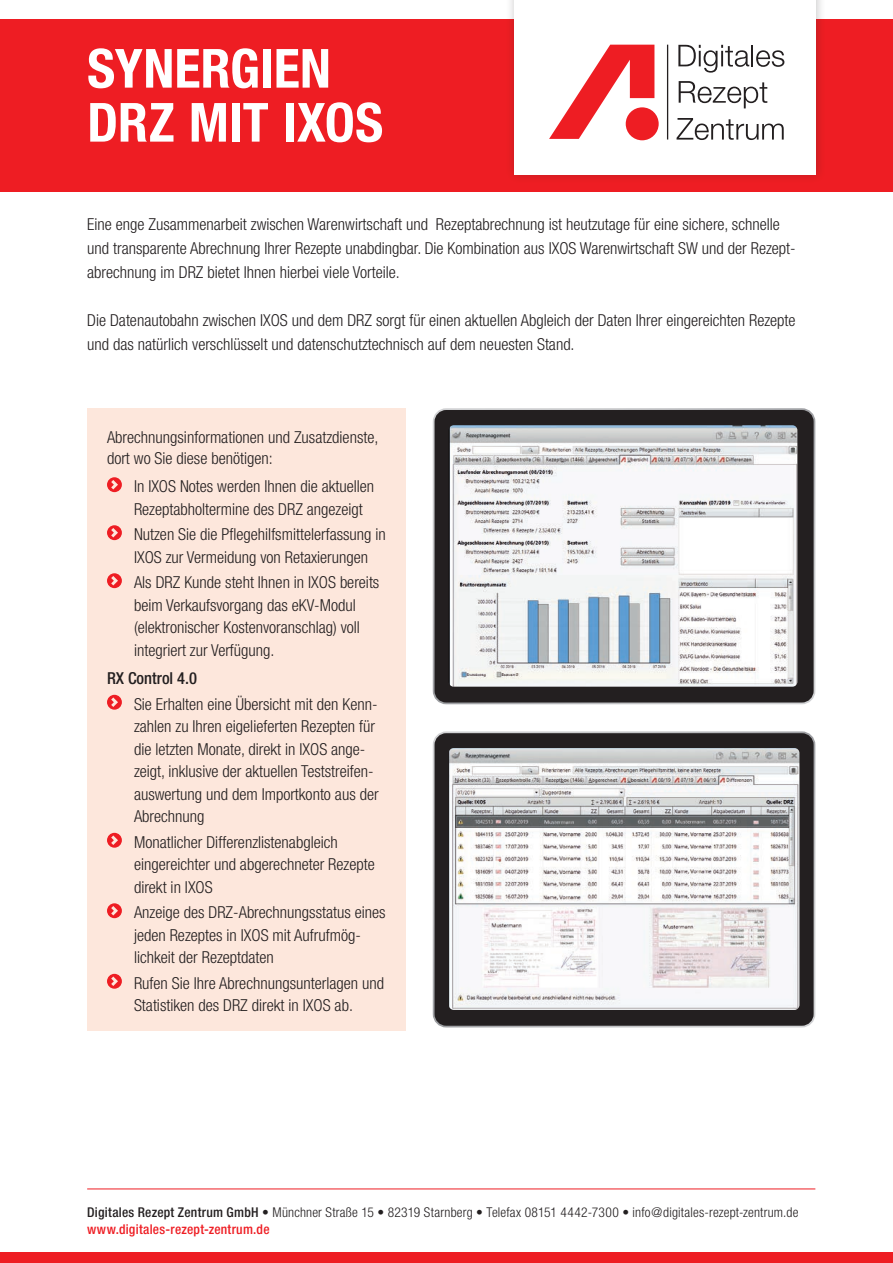
<style>
.page{position:relative;width:893px;height:1263px;background:#fff}
.page>*{position:absolute;margin:0;border:0;box-sizing:border-box;transform-origin:0 0}
.t1{font:700 condensed 54px "Helvetica Neue";color:#fff}
.t2{font:300 condensed 16.5px/24px "Helvetica Neue";color:#231f20}
.t3{font:500 condensed 16.5px "Helvetica Neue";color:#231f20}
.t4{font:300 condensed 13.5px "Helvetica Neue";letter-spacing:.015em;color:#231f20}
.t5{font:500 condensed 13.5px "Helvetica Neue";letter-spacing:.02em;color:#ee1d23}
.s1{font-weight:500}
</style>
<div class="page">
<div style="left:0;top:1252px;width:893px;height:11px;background:#ee1d23"></div>
<div style="left:0;top:19px;width:893px;height:172px;background:#ee1d23"></div>
<div style="left:434px;top:409px;width:380px;height:294px;background:#231f20;border-radius:13px"></div>
<div style="left:433px;top:408px;width:382px;height:296px;border:2px solid #fff;border-radius:13px"></div>
<img style="left:449px;top:425px;width:348px;height:262px">
<div style="left:434px;top:732px;width:380px;height:294px;background:#231f20;border-radius:13px"></div>
<div style="left:433px;top:731px;width:382px;height:296px;border:2px solid #fff;border-radius:13px"></div>
<img style="left:449px;top:748px;width:350px;height:262px">
<div style="left:87px;top:408px;width:319px;height:623px;background:#fde7dc"></div>
<svg style="left:107px;top:477px;width:15px;height:15px"></svg>
<svg style="left:107px;top:525px;width:15px;height:15px"></svg>
<svg style="left:107px;top:573px;width:15px;height:15px"></svg>
<svg style="left:107px;top:695px;width:15px;height:15px"></svg>
<svg style="left:107px;top:833px;width:15px;height:15px"></svg>
<svg style="left:107px;top:903px;width:15px;height:15px"></svg>
<svg style="left:107px;top:974px;width:15px;height:15px"></svg>
<div style="left:505px;top:0;width:321px;height:184px;background:#231f20;opacity:.25"></div>
<div style="left:514px;top:0;width:302px;height:174px;background:#fff"></div>
<hr style="left:667px;top:45px;width:1px;height:95px;background:#231f20">
<svg style="left:549px;top:45px;width:110px;height:95px"></svg>
<svg style="left:678px;top:45px;width:71px;height:28px"></svg>
<hr style="left:751px;top:45px;width:2px;height:21px;background:#231f20">
<svg style="left:756px;top:50px;width:28px;height:17px"></svg>
<svg style="left:677px;top:118px;width:107px;height:22px"></svg>
<svg style="left:679px;top:81px;width:88px;height:27px"></svg>
<hr style="left:87px;top:1188px;width:728px;height:1px;background:#ee1d23">
<p class="t1" style="left:87px;top:36px;width:245px">SYNERGIEN</p>
<p class="t1" style="left:87px;top:90px;width:298px">DRZ MIT IXOS</p>
<p class="t2" style="left:87px;top:212px;width:694px">Eine enge Zusammenarbeit zwischen Warenwirtschaft und Rezeptabrechnung ist heutzutage für eine sichere, schnelle</p>
<p class="t2" style="left:87px;top:236px;width:710px">und transparente Abrechnung Ihrer Rezepte unabdingbar. Die Kombination aus IXOS Warenwirtschaft SW und der Rezept-</p>
<p class="t2" style="left:87px;top:260px;width:314px">abrechnung im DRZ bietet Ihnen hierbei viele Vorteile.</p>
<p class="t2" style="left:87px;top:308px;width:710px">Die Datenautobahn zwischen IXOS und dem DRZ sorgt für einen aktuellen Abgleich der Daten Ihrer eingereichten Rezepte und das natürlich verschlüsselt und datenschutztechnisch auf dem neuesten Stand.</p>
<p class="t2" style="left:107px;top:426px;width:273px;line-height:21px">Abrechnungsinformationen und Zusatzdienste, dort wo Sie diese benötigen:</p>
<p class="t2" style="left:134px;top:474px;width:242px">In IXOS Notes werden Ihnen die aktuellen</p>
<p class="t2" style="left:134px;top:497px;width:230px">Rezeptabholtermine des DRZ angezeigt</p>
<p class="t2" style="left:134px;top:522px;width:253px">Nutzen Sie die Pflegehilfsmittelerfassung in</p>
<p class="t2" style="left:134px;top:545px;width:236px">IXOS zur Vermeidung von Retaxierungen</p>
<p class="t2" style="left:134px;top:570px;width:247px">Als DRZ Kunde steht Ihnen in IXOS bereits</p>
<p class="t2" style="left:134px;top:593px;width:223px">beim Verkaufsvorgang das eKV-Modul</p>
<p class="t2" style="left:134px;top:615px;width:227px">(elektronischer Kostenvoranschlag) voll</p>
<p class="t2" style="left:134px;top:638px;width:142px">integriert zur Verfügung.</p>
<p class="t3" style="left:107px;top:668px;width:92px">RX Control 4.0</p>
<p class="t2" style="left:134px;top:692px;width:245px">Sie Erhalten eine Übersicht mit den Kenn-</p>
<p class="t2" style="left:134px;top:714px;width:242px">zahlen zu Ihren eigelieferten Rezepten für</p>
<p class="t2" style="left:134px;top:737px;width:233px">die letzten Monate, direkt in IXOS ange-</p>
<p class="t2" style="left:134px;top:759px;width:241px">zeigt, inklusive der aktuellen Teststreifen-</p>
<p class="t2" style="left:134px;top:782px;width:246px">auswertung und dem Importkonto aus der</p>
<p class="t2" style="left:134px;top:804px;width:72px">Abrechnung</p>
<p class="t2" style="left:134px;top:830px;width:205px">Monatlicher Differenzlistenabgleich</p>
<p class="t2" style="left:134px;top:852px;width:242px">eingereichter und abgerechneter Rezepte</p>
<p class="t2" style="left:134px;top:875px;width:80px">direkt in IXOS</p>
<p class="t2" style="left:134px;top:900px;width:253px">Anzeige des DRZ-Abrechnungsstatus eines</p>
<p class="t2" style="left:134px;top:923px;width:228px">jeden Rezeptes in IXOS mit Aufrufmög-</p>
<p class="t2" style="left:134px;top:945px;width:141px">lichkeit der Rezeptdaten</p>
<p class="t2" style="left:134px;top:971px;width:252px">Rufen Sie Ihre Abrechnungsunterlagen und</p>
<p class="t2" style="left:134px;top:993px;width:220px">Statistiken des DRZ direkt in IXOS ab.</p>
<p class="t4" style="left:87px;top:1205px;width:713px"><span class="s1">Digitales Rezept Zentrum GmbH •</span> Münchner Straße 15 • 82319 Starnberg • Telefax 08151 4442-7300 • info@digitales-rezept-zentrum.de</p>
<p class="t5" style="left:87px;top:1221px;width:184px">www.digitales-rezept-zentrum.de</p>
</div>
